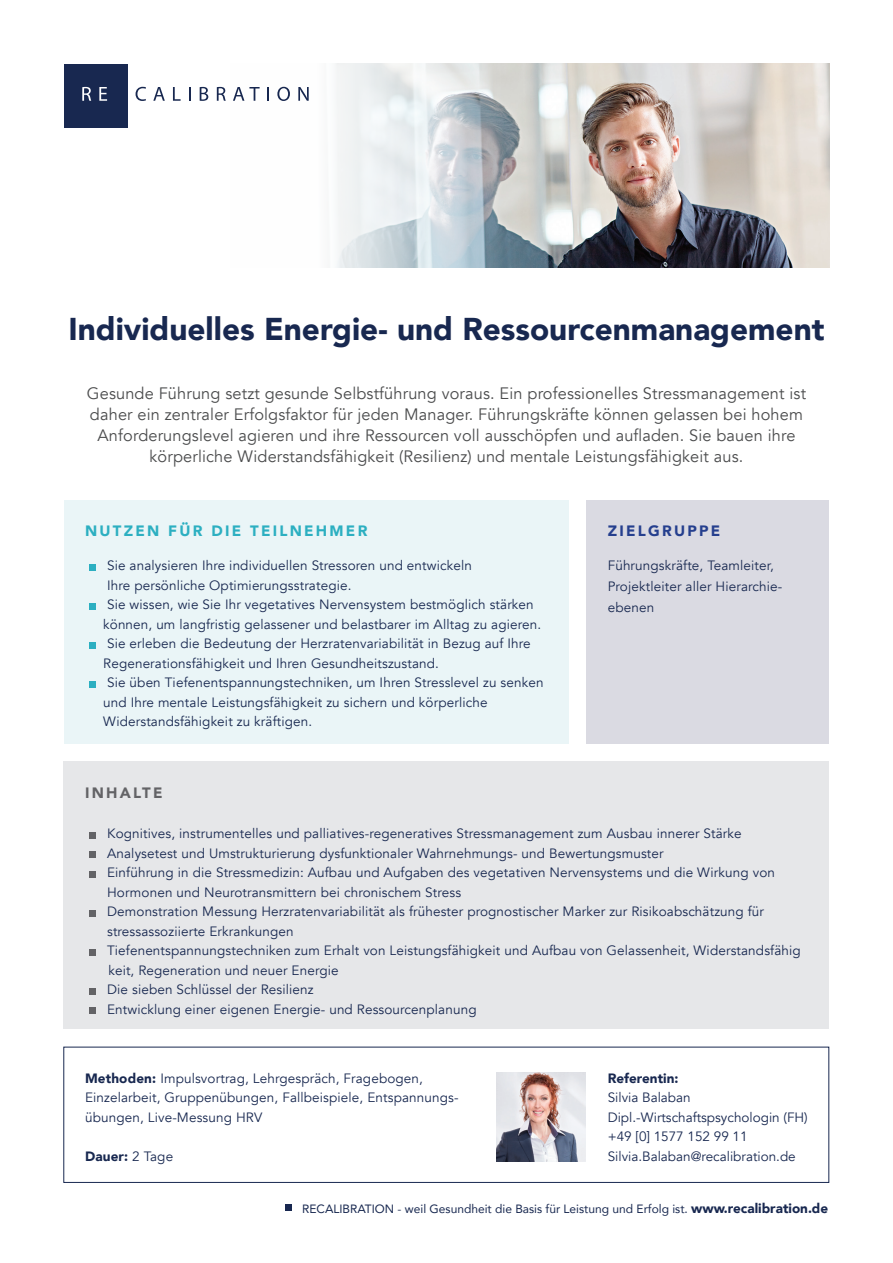
<style>
.page{position:relative;width:893px;height:1263px;background:#fff}
.page>*{position:absolute;margin:0;border:0;box-sizing:border-box;transform-origin:0 0}
.t1{font:900 31.5px "Avenir";color:#182850}
.t2{font:16.5px/21px "Avenir";letter-spacing:.01em;color:#4b4c4d;text-align:center}
.t3{font:900 15px "Avenir";letter-spacing:.15em;color:#2cafc1}
.t4{font:900 15px "Avenir";letter-spacing:.15em;color:#253f8e}
.t5{font:900 15px "Avenir";letter-spacing:.15em;color:#636366}
.t6{font:13.5px/19.5px "Avenir";letter-spacing:.01em;color:#182850}
.t7{font:900 13.5px "Avenir";color:#182850}
.t8{font:12px "Avenir";color:#182850}
.s1{font-weight:900}
.s2{font-weight:400}
.s3{font-weight:900;font-size:13.5px}
</style>
<div class="page">
<img style="left:282px;top:64px;width:547px;height:204px">
<div style="left:64px;top:64px;width:64px;height:64px;background:#182850"></div>
<svg style="left:82px;top:87px;width:9px;height:14px"></svg>
<svg style="left:99px;top:87px;width:8px;height:14px"></svg>
<svg style="left:136px;top:87px;width:10px;height:14px"></svg>
<svg style="left:153px;top:87px;width:12px;height:14px"></svg>
<svg style="left:173px;top:87px;width:8px;height:14px"></svg>
<svg style="left:189px;top:87px;width:1px;height:14px"></svg>
<svg style="left:200px;top:87px;width:8px;height:14px"></svg>
<svg style="left:217px;top:87px;width:9px;height:14px"></svg>
<svg style="left:233px;top:87px;width:27px;height:14px"></svg>
<svg style="left:267px;top:87px;width:2px;height:14px"></svg>
<svg style="left:277px;top:87px;width:13px;height:14px"></svg>
<svg style="left:298px;top:87px;width:11px;height:14px"></svg>
<div style="left:64px;top:501px;width:504px;height:243px;background:#eaf5f7"></div>
<svg style="left:89px;top:564px;width:6px;height:6px"></svg>
<svg style="left:89px;top:603px;width:6px;height:6px"></svg>
<svg style="left:89px;top:642px;width:6px;height:6px"></svg>
<svg style="left:89px;top:681px;width:6px;height:6px"></svg>
<div style="left:586px;top:501px;width:243px;height:243px;background:#dadae2"></div>
<div style="left:64px;top:761px;width:765px;height:268px;background:#e6e7e9"></div>
<svg style="left:89px;top:832px;width:6px;height:6px"></svg>
<div style="left:89px;top:851px;width:6px;height:7px;background:#636366"></div>
<svg style="left:89px;top:871px;width:6px;height:6px"></svg>
<svg style="left:89px;top:910px;width:6px;height:6px"></svg>
<svg style="left:89px;top:949px;width:6px;height:6px"></svg>
<svg style="left:89px;top:988px;width:6px;height:6px"></svg>
<div style="left:89px;top:1007px;width:6px;height:7px;background:#636366"></div>
<div style="left:63px;top:1047px;width:766px;height:136px;border:1px solid #182850"></div>
<img style="left:496px;top:1072px;width:89px;height:89px">
<svg style="left:286px;top:1204px;width:6px;height:6px"></svg>
<h1 class="t1" style="left:68px;top:302px;width:758px">Individuelles Energie- und Ressourcenmanagement</h1>
<p class="t2" style="left:87px;top:383px;width:721px">Gesunde Führung setzt gesunde Selbstführung voraus. Ein professionelles Stressmanagement ist daher ein zentraler Erfolgsfaktor für jeden Manager. Führungskräfte können gelassen bei hohem Anforderungslevel agieren und ihre Ressourcen voll ausschöpfen und aufladen. Sie bauen ihre körperliche Widerstandsfähigkeit (Resilienz) und mentale Leistungsfähigkeit aus.</p>
<p class="t3" style="left:85px;top:518px;width:63px">Nutzen</p>
<p class="t3" style="left:168px;top:518px;width:92px">für die Tei</p>
<p class="t3" style="left:279px;top:518px;width:78px">lnehmer</p>
<p class="t6" style="left:103px;top:556px;width:442px">Sie analysieren Ihre individuellen Stressoren und entwickeln<br>Ihre persönliche Optimierungsstrategie.<br>Sie wissen, wie Sie Ihr vegetatives Nervensystem bestmöglich stärken können, um langfristig gelassener und belastbarer im Alltag zu agieren.<br>Sie erleben die Bedeutung der Herzratenvariabilität in Bezug auf Ihre Regenerationsfähigkeit und Ihren Gesundheitszustand.<br>Sie üben Tiefenentspannungstechniken, um Ihren Stresslevel zu senken und Ihre mentale Leistungsfähigkeit zu sichern und körperliche Widerstandsfähigkeit zu kräftigen.</p>
<p class="t4" style="left:608px;top:518px;width:112px">zielgr uppe</p>
<p class="t6" style="left:608px;top:555px;width:176px;line-height:21px">Führungskräfte, Teamleiter,<br>Projektleiter aller Hierarchie&shy;ebenen</p>
<p class="t5" style="left:85px;top:780px;width:77px">in halte</p>
<p class="t6" style="left:107px;top:824px;width:695px">Kognitives, instrumentelles und palliatives-regeneratives Stressmanagement zum Ausbau innerer Stärke Analysetest und Umstrukturierung dysfunktionaler Wahrnehmungs- und Bewertungsmuster<br>Einführung in die Stressmedizin: Aufbau und Aufgaben des vegetativen Nervensystems und die Wirkung von Hormonen und Neurotransmittern bei chronischem Stress<br>Demonstration Messung Herzratenvariabilität als frühester prognostischer Marker zur Risikoabschätzung für stressassoziierte Erkrankungen<br>Tiefenentspannungstechniken zum Erhalt von Leistungsfähigkeit und Aufbau von Gelassenheit, Widerstandsfähig keit, Regeneration und neuer Energie<br>Die sieben Schlüssel der Resilienz<br>Entwicklung einer eigenen Energie- und Ressourcenplanung</p>
<p class="t6" style="left:85px;top:1068px;width:375px"><span class="s1">Methoden:</span> Impulsvortrag, Lehrgespräch, Fragebogen,<br>Einzelarbeit, Gruppenübungen, Fallbeispiele, Entspannungs&shy;übungen, Live-Messung HRV</p>
<p class="t7" style="left:85px;top:1144px;width:90px">Dauer: <span class="s2">2 Tage</span></p>
<p class="t7" style="left:608px;top:1066px;width:72px">Referentin:</p>
<p class="t6" style="left:608px;top:1088px;width:202px">Silvia Balaban<br>Dipl.-Wirtschaftspsychologin (FH) +49 [0] 1577 152 99 11<br>Silvia.Balaban@recalibration.de</p>
<p class="t8" style="left:302px;top:1199px;width:528px">RECALIBRATION - weil Gesundheit die Basis für Leistung und Erfolg ist. <span class="s3">www.recalibration.de</span></p>
</div>
